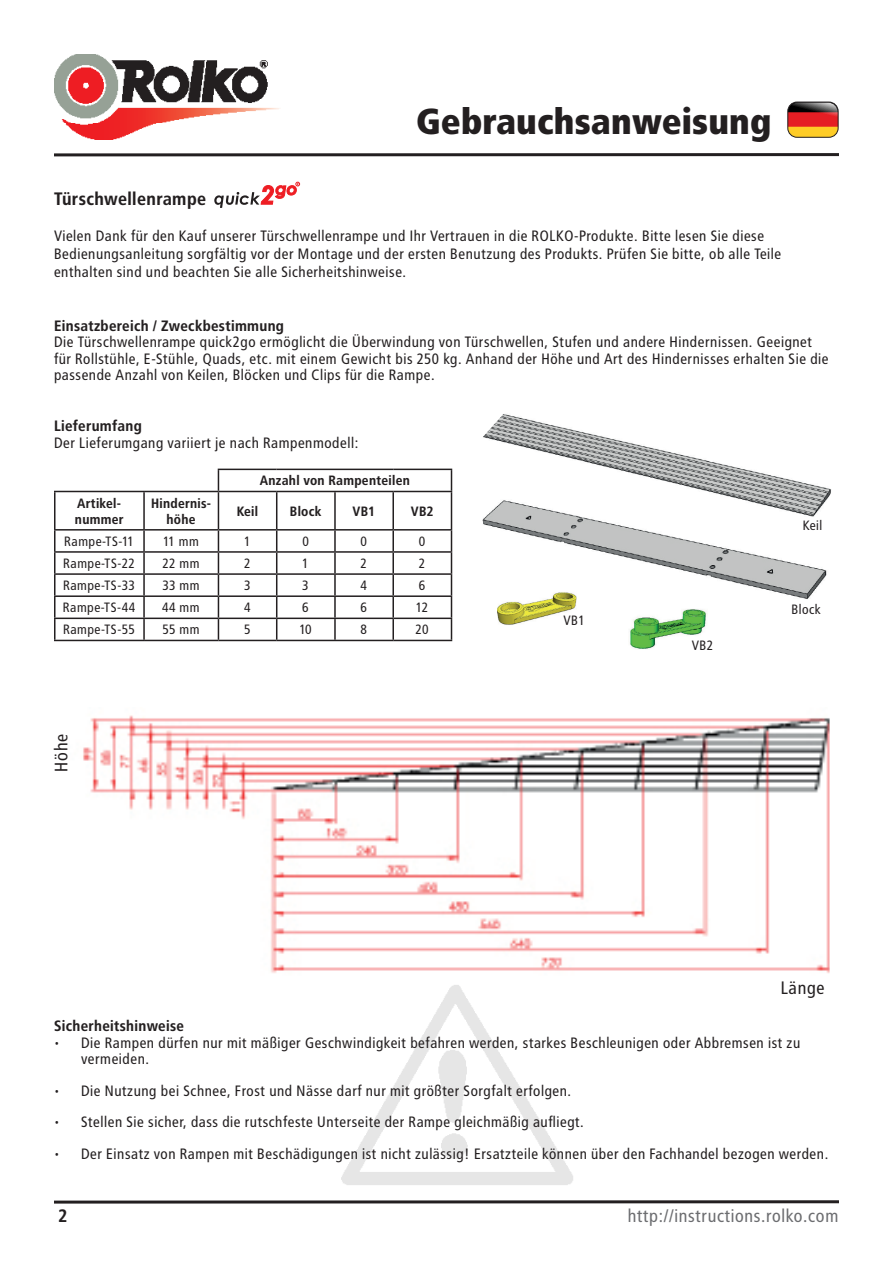
<style>
.page{position:relative;width:893px;height:1263px;background:#fff}
.page>*{position:absolute;margin:0;border:0;box-sizing:border-box;transform-origin:0 0}
.t1{font:900 36px "Transit";color:#231f20}
.t2{font:18px "Transit";color:#6c6d70}
.t3{font:700 18px "Transit";color:#231f20}
.t4{font:18px "Transit";color:#231f20}
.t5{font:15px/16.5px "Transit";color:#231f20}
.t6{font:700 15px "Transit";color:#231f20}
.t7{font:13.5px "Transit";color:#231f20}
.t8{font:700 13.5px/16.2px "Transit";color:#231f20}
</style>
<div class="page">
<hr style="left:54px;top:153px;width:785px;height:3px;background:#231f20">
<hr style="left:54px;top:1200px;width:785px;height:3px;background:#231f20">
<img style="left:54px;top:54px;width:226px;height:85px">
<img style="left:789px;top:102px;width:49px;height:35px">
<div style="left:787px;top:102px;width:51px;height:36px;border:1px solid #231f20;border-radius:9px"></div>
<svg style="left:788px;top:103px;width:49px;height:34px;background:#c05a2e"></svg>
<img style="left:342px;top:985px;width:231px;height:200px">
<hr style="left:276px;top:492px;width:1px;height:37px;background:#231f20">
<hr style="left:334px;top:492px;width:2px;height:37px;background:#231f20">
<hr style="left:392px;top:492px;width:2px;height:37px;background:#231f20">
<hr style="left:54px;top:529px;width:90px;height:2px;background:#231f20">
<hr style="left:144px;top:529px;width:74px;height:2px;background:#231f20">
<hr style="left:218px;top:529px;width:59px;height:2px;background:#231f20">
<hr style="left:277px;top:529px;width:58px;height:2px;background:#231f20">
<hr style="left:335px;top:529px;width:58px;height:2px;background:#231f20">
<hr style="left:334px;top:531px;width:2px;height:20px;background:#231f20">
<hr style="left:393px;top:529px;width:59px;height:2px;background:#231f20">
<hr style="left:392px;top:531px;width:2px;height:20px;background:#231f20">
<hr style="left:54px;top:551px;width:90px;height:2px;background:#231f20">
<hr style="left:144px;top:551px;width:74px;height:2px;background:#231f20">
<hr style="left:218px;top:551px;width:59px;height:2px;background:#231f20">
<hr style="left:277px;top:551px;width:58px;height:2px;background:#231f20">
<hr style="left:335px;top:551px;width:58px;height:2px;background:#231f20">
<hr style="left:334px;top:553px;width:2px;height:20px;background:#231f20">
<hr style="left:393px;top:551px;width:59px;height:2px;background:#231f20">
<hr style="left:392px;top:553px;width:2px;height:20px;background:#231f20">
<hr style="left:54px;top:573px;width:90px;height:2px;background:#231f20">
<hr style="left:144px;top:573px;width:74px;height:2px;background:#231f20">
<hr style="left:218px;top:573px;width:59px;height:2px;background:#231f20">
<hr style="left:277px;top:573px;width:58px;height:2px;background:#231f20">
<hr style="left:335px;top:573px;width:58px;height:2px;background:#231f20">
<hr style="left:334px;top:575px;width:2px;height:20px;background:#231f20">
<hr style="left:393px;top:573px;width:59px;height:2px;background:#231f20">
<hr style="left:392px;top:575px;width:2px;height:20px;background:#231f20">
<hr style="left:54px;top:595px;width:90px;height:2px;background:#231f20">
<hr style="left:144px;top:595px;width:74px;height:2px;background:#231f20">
<hr style="left:218px;top:595px;width:59px;height:2px;background:#231f20">
<hr style="left:277px;top:595px;width:58px;height:2px;background:#231f20">
<hr style="left:335px;top:595px;width:58px;height:2px;background:#231f20">
<hr style="left:334px;top:597px;width:2px;height:21px;background:#231f20">
<hr style="left:393px;top:595px;width:59px;height:2px;background:#231f20">
<hr style="left:392px;top:597px;width:2px;height:21px;background:#231f20">
<hr style="left:54px;top:618px;width:90px;height:1px;background:#231f20">
<hr style="left:144px;top:618px;width:74px;height:1px;background:#231f20">
<hr style="left:218px;top:618px;width:59px;height:1px;background:#231f20">
<hr style="left:277px;top:618px;width:58px;height:1px;background:#231f20">
<svg style="left:276px;top:531px;width:1px;height:109px"></svg>
<hr style="left:335px;top:618px;width:58px;height:1px;background:#231f20">
<hr style="left:334px;top:619px;width:2px;height:21px;background:#231f20">
<hr style="left:393px;top:618px;width:59px;height:1px;background:#231f20">
<hr style="left:392px;top:619px;width:2px;height:21px;background:#231f20">
<hr style="left:54px;top:491px;width:90px;height:1px;background:#231f20">
<hr style="left:54px;top:492px;width:2px;height:37px;background:#231f20">
<hr style="left:218px;top:491px;width:59px;height:1px;background:#231f20">
<hr style="left:277px;top:491px;width:58px;height:1px;background:#231f20">
<hr style="left:335px;top:491px;width:58px;height:1px;background:#231f20">
<hr style="left:393px;top:491px;width:59px;height:1px;background:#231f20">
<hr style="left:54px;top:531px;width:2px;height:20px;background:#231f20">
<hr style="left:54px;top:553px;width:2px;height:20px;background:#231f20">
<hr style="left:54px;top:575px;width:2px;height:20px;background:#231f20">
<hr style="left:54px;top:597px;width:2px;height:21px;background:#231f20">
<hr style="left:54px;top:619px;width:2px;height:21px;background:#231f20">
<hr style="left:54px;top:640px;width:90px;height:1px;background:#231f20">
<hr style="left:218px;top:469px;width:59px;height:1px;background:#231f20">
<svg style="left:218px;top:470px;width:1px;height:21px"></svg>
<hr style="left:277px;top:469px;width:58px;height:1px;background:#231f20">
<hr style="left:335px;top:469px;width:58px;height:1px;background:#231f20">
<hr style="left:393px;top:469px;width:59px;height:1px;background:#231f20">
<svg style="left:451px;top:470px;width:1px;height:21px"></svg>
<hr style="left:451px;top:492px;width:1px;height:37px;background:#231f20">
<svg style="left:451px;top:531px;width:1px;height:109px"></svg>
<hr style="left:218px;top:640px;width:59px;height:1px;background:#231f20">
<hr style="left:277px;top:640px;width:58px;height:1px;background:#231f20">
<hr style="left:335px;top:640px;width:58px;height:1px;background:#231f20">
<hr style="left:393px;top:640px;width:59px;height:1px;background:#231f20">
<hr style="left:144px;top:491px;width:74px;height:1px;background:#231f20">
<hr style="left:143px;top:492px;width:2px;height:37px;background:#231f20">
<hr style="left:218px;top:492px;width:1px;height:37px;background:#231f20">
<hr style="left:143px;top:531px;width:2px;height:20px;background:#231f20">
<hr style="left:143px;top:553px;width:2px;height:20px;background:#231f20">
<hr style="left:143px;top:575px;width:2px;height:20px;background:#231f20">
<hr style="left:143px;top:597px;width:2px;height:21px;background:#231f20">
<hr style="left:143px;top:619px;width:2px;height:21px;background:#231f20">
<svg style="left:218px;top:531px;width:1px;height:109px"></svg>
<hr style="left:144px;top:640px;width:74px;height:1px;background:#231f20">
<svg style="left:214px;top:182px;width:86px;height:26px"></svg>
<img style="left:482px;top:520px;width:345px;height:79px">
<img style="left:482px;top:414px;width:349px;height:106px">
<img style="left:630px;top:609px;width:77px;height:40px">
<img style="left:497px;top:591px;width:80px;height:34px">
<img style="left:83px;top:715px;width:747px;height:259px">
<h1 class="t1" style="left:416px;top:99px;width:357px">Gebrauchsanweisung</h1>
<p class="t3" style="left:54px;top:188px;width:154px">Türschwellenrampe</p>
<p class="t5" style="left:54px;top:226px;width:729px;line-height:18px">Vielen Dank für den Kauf unserer Türschwellenrampe und Ihr Vertrauen in die ROLKO-Produkte. Bitte lesen Sie diese<br>Bedienungsanleitung sorgfältig vor der Montage und der ersten Benutzung des Produkts. Prüfen Sie bitte, ob alle Teile enthalten sind und beachten Sie alle Sicherheitshinweise.</p>
<p class="t6" style="left:54px;top:316px;width:232px">Einsatzbereich / Zweckbestimmung</p>
<p class="t5" style="left:54px;top:334px;width:777px">Die Türschwellenrampe quick2go ermöglicht die Überwindung von Türschwellen, Stufen und andere Hindernissen. Geeignet für Rollstühle, E-Stühle, Quads, etc. mit einem Gewicht bis 250 kg. Anhand der Höhe und Art des Hindernisses erhalten Sie die passende Anzahl von Keilen, Blöcken und Clips für die Rampe.</p>
<p class="t6" style="left:54px;top:417px;width:90px">Lieferumfang</p>
<p class="t5" style="left:54px;top:434px;width:306px">Der Lieferumgang variiert je nach Rampenmodell:</p>
<p class="t8" style="left:260px;top:473px;width:152px">Anzahl von Rampenteilen</p>
<p class="t8" style="left:75px;top:495px;width:50px">Artikel&shy;nummer</p>
<p class="t8" style="left:151px;top:495px;width:62px;text-align:center">Hindernis&shy;höhe</p>
<p class="t8" style="left:237px;top:503px;width:23px">Keil</p>
<p class="t8" style="left:290px;top:503px;width:33px">Block</p>
<p class="t8" style="left:353px;top:503px;width:24px">VB1</p>
<p class="t8" style="left:411px;top:503px;width:24px">VB2</p>
<p class="t7" style="left:64px;top:533px;width:72px">Rampe-TS-11</p>
<p class="t7" style="left:163px;top:533px;width:37px">11 mm</p>
<p class="t7" style="left:244px;top:533px;width:9px">1</p>
<p class="t7" style="left:302px;top:533px;width:9px">0</p>
<p class="t7" style="left:361px;top:533px;width:9px">0</p>
<p class="t7" style="left:419px;top:533px;width:9px">0</p>
<p class="t7" style="left:63px;top:555px;width:74px">Rampe-TS-22</p>
<p class="t7" style="left:162px;top:555px;width:39px">22 mm</p>
<p class="t7" style="left:244px;top:555px;width:9px">2</p>
<p class="t7" style="left:302px;top:555px;width:9px">1</p>
<p class="t7" style="left:361px;top:555px;width:9px">2</p>
<p class="t7" style="left:419px;top:555px;width:9px">2</p>
<p class="t7" style="left:63px;top:578px;width:74px">Rampe-TS-33</p>
<p class="t7" style="left:162px;top:578px;width:39px">33 mm</p>
<p class="t7" style="left:244px;top:578px;width:9px">3</p>
<p class="t7" style="left:302px;top:578px;width:9px">3</p>
<p class="t7" style="left:361px;top:578px;width:9px">4</p>
<p class="t7" style="left:419px;top:578px;width:9px">6</p>
<p class="t7" style="left:63px;top:600px;width:74px">Rampe-TS-44</p>
<p class="t7" style="left:162px;top:600px;width:39px">44 mm</p>
<p class="t7" style="left:244px;top:600px;width:9px">4</p>
<p class="t7" style="left:302px;top:600px;width:9px">6</p>
<p class="t7" style="left:361px;top:600px;width:9px">6</p>
<p class="t7" style="left:416px;top:600px;width:14px">12</p>
<p class="t7" style="left:63px;top:622px;width:74px">Rampe-TS-55</p>
<p class="t7" style="left:162px;top:622px;width:39px">55 mm</p>
<p class="t7" style="left:244px;top:622px;width:9px">5</p>
<p class="t7" style="left:300px;top:622px;width:14px">10</p>
<p class="t7" style="left:361px;top:622px;width:9px">8</p>
<p class="t7" style="left:416px;top:622px;width:15px">20</p>
<p class="t7" style="left:803px;top:518px;width:21px">Keil</p>
<p class="t7" style="left:791px;top:602px;width:31px">Block</p>
<p class="t7" style="left:563px;top:612px;width:24px">VB1</p>
<p class="t4" style="left:51px;top:772px;width:40px;rotate:-90deg">Höhe</p>
<p class="t7" style="left:692px;top:637px;width:24px">VB2</p>
<p class="t4" style="left:781px;top:977px;width:46px">Länge</p>
<p class="t6" style="left:54px;top:1017px;width:132px">Sicherheitshinweise</p>
<p class="t5" style="left:81px;top:1034px;width:721px;text-indent:-27px">• Die Rampen dürfen nur mit mäßiger Geschwindigkeit befahren werden, starkes Beschleunigen oder Abbremsen ist zu vermeiden.</p>
<p class="t5" style="left:54px;top:1082px;width:519px">• Die Nutzung bei Schnee, Frost und Nässe darf nur mit größter Sorgfalt erfolgen.</p>
<p class="t5" style="left:54px;top:1114px;width:532px">• Stellen Sie sicher, dass die rutschfeste Unterseite der Rampe gleichmäßig aufliegt.</p>
<p class="t5" style="left:54px;top:1145px;width:776px">• Der Einsatz von Rampen mit Beschädigungen ist nicht zulässig! Ersatzteile können über den Fachhandel bezogen werden.</p>
<p class="t3" style="left:59px;top:1205px;width:11px">2</p>
<p class="t2" style="left:628px;top:1206px;width:213px">http://instructions.rolko.com</p>
</div>
